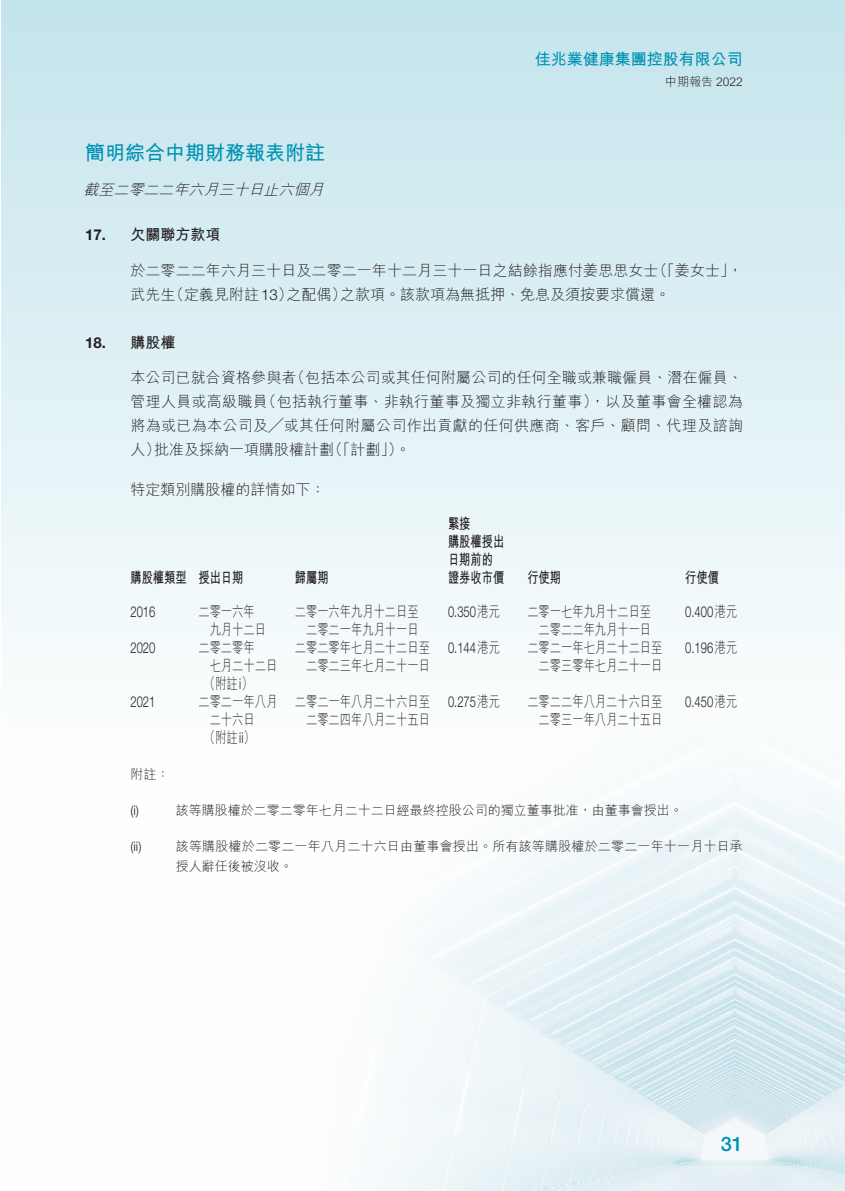
<style>
.page{position:relative;width:845px;height:1191px;background:#fff}
.page>*{position:absolute;margin:0;border:0;box-sizing:border-box;transform-origin:0 0}
.t1{font:700 20px "M Hei HK";color:#0092b3}
.t2{font:500 20px "Helvetica Neue LT Std";color:#0092b3}
.t3{font:700 16px "M Hei HK";color:#0092b3}
.body{font:300 15px/24px "M Hei HK";color:#231f20}
.body-2{font:300 15px "M Hei HK";color:#231f20;scale:.75 1}
.body-3{font:300 15px "Helvetica Neue LT Std";color:#231f20;scale:.75 1}
.body-4{font:700 15px "M Hei HK";color:#231f20;scale:.75 1}
.t4{font:italic 300 15px "M Hei HK";color:#231f20}
.Subhead_2{font:700 15px "M Hei HK";color:#231f20}
.Subhead_2-2{font:700 15px "Helvetica Neue LT Std";color:#231f20}
.Notes{font:300 13px/20px "M Hei HK";color:#231f20}
.Notes-2{font:300 13px "Helvetica Neue LT Std";color:#231f20}
.t5{font:300 12px "M Hei HK";color:#231f20}
.s1{font-family:"Helvetica Neue LT Std"}
.s2{font-family:"M Hei HK"}
</style>
<div class="page">
<div style="left:1px;top:0;width:844px;height:1191px;background:linear-gradient(to bottom,#cbe8ef,#fff)"></div>
<img style="left:153px;top:692px;width:692px;height:499px">
<p class="t3" style="left:535px;top:48px;width:209px">佳兆業健康集團控股有限公司</p>
<p class="t5" style="left:665px;top:75px;width:79px">中期報告 2022</p>
<h1 class="t1" style="left:85px;top:138px;width:241px">簡明綜合中期財務報表附註</h1>
<p class="t4" style="left:84px;top:182px;width:245px">截至二零二二年六月三十日止六個月</p>
<p class="Subhead_2" style="left:85px;top:224px;width:137px"><span class="s1">17.</span> 欠關聯方款項</p>
<p class="body" style="left:130px;top:258px;width:614px">於二零二二年六月三十日及二零二一年十二月三十一日之結餘指應付姜思思女士（「姜女士」，武先生（定義見附註<span class="s1">13</span>）之配偶）之款項。該款項為無抵押、免息及須按要求償還。</p>
<p class="Subhead_2-2" style="left:85px;top:333px;width:92px">18. <span class="s2">購股權</span></p>
<p class="body" style="left:130px;top:365px;width:614px;text-align:justify">本公司已就合資格參與者（包括本公司或其任何附屬公司的任何全職或兼職僱員、潛在僱員、管理人員或高級職員（包括執行董事、非執行董事及獨立非執行董事），以及董事會全權認為將為或已為本公司及╱或其任何附屬公司作出貢獻的任何供應商、客戶、顧問、代理及諮詢人）批准及採納一項購股權計劃（「計劃」）。</p>
<p class="body" style="left:130px;top:477px;width:196px">特定類別購股權的詳情如下：</p>
<p class="body-4" style="left:448px;top:512px;width:31px">緊接</p>
<p class="body-4" style="left:448px;top:530px;width:76px">購股權授出</p>
<p class="body-4" style="left:448px;top:548px;width:61px">日期前的</p>
<p class="body-4" style="left:130px;top:566px;width:152px">購股權類型 授出日期</p>
<p class="body-4" style="left:295px;top:566px;width:46px">歸屬期</p>
<p class="body-4" style="left:448px;top:566px;width:76px">證券收市價</p>
<p class="body-4" style="left:527px;top:566px;width:46px">行使期</p>
<p class="body-4" style="left:685px;top:566px;width:46px">行使價</p>
<p class="body-3" style="left:130px;top:602px;width:35px">2016</p>
<p class="body-2" style="left:198px;top:604px;width:76px">二零一六年</p>
<p class="body-2" style="left:295px;top:604px;width:166px">二零一六年九月十二日至</p>
<p class="body-3" style="left:448px;top:602px;width:71px">0.350<span class="s2">港元</span></p>
<p class="body-2" style="left:527px;top:604px;width:166px">二零一七年九月十二日至</p>
<p class="body-3" style="left:685px;top:602px;width:71px">0.400<span class="s2">港元</span></p>
<p class="body-2" style="left:210px;top:622px;width:76px">九月十二日</p>
<p class="body-2" style="left:306px;top:622px;width:151px">二零二一年九月十一日</p>
<p class="body-2" style="left:538px;top:622px;width:151px">二零二二年九月十一日</p>
<p class="body-3" style="left:130px;top:638px;width:35px">2020</p>
<p class="body-2" style="left:198px;top:640px;width:76px">二零二零年</p>
<p class="body-2" style="left:295px;top:640px;width:275px">二零二零年七月二十二日至 <span class="s1">0.144</span>港元</p>
<p class="body-2" style="left:527px;top:640px;width:181px">二零二一年七月二十二日至</p>
<p class="body-3" style="left:685px;top:638px;width:71px">0.196<span class="s2">港元</span></p>
<p class="body-2" style="left:210px;top:658px;width:91px">七月二十二日</p>
<p class="body-2" style="left:306px;top:658px;width:166px">二零二三年七月二十一日</p>
<p class="body-2" style="left:538px;top:658px;width:166px">二零三零年七月二十一日</p>
<p class="body-2" style="left:204px;top:676px;width:66px">（附註<span class="s1">i</span>）</p>
<p class="body-3" style="left:130px;top:692px;width:35px">2021</p>
<p class="body-2" style="left:198px;top:694px;width:403px">二零二一年八月 二零二一年八月二十六日至 <span class="s1">0.275</span>港元</p>
<p class="body-2" style="left:527px;top:694px;width:181px">二零二二年八月二十六日至</p>
<p class="body-3" style="left:685px;top:692px;width:71px">0.450<span class="s2">港元</span></p>
<p class="body-2" style="left:210px;top:712px;width:61px">二十六日</p>
<p class="body-2" style="left:306px;top:712px;width:166px">二零二四年八月二十五日</p>
<p class="body-2" style="left:538px;top:712px;width:166px">二零三一年八月二十五日</p>
<p class="body-2" style="left:204px;top:730px;width:69px">（附註<span class="s1">ii</span>）</p>
<p class="Notes" style="left:130px;top:764px;width:40px">附註：</p>
<p class="Notes-2" style="left:130px;top:802px;width:10px">(i)</p>
<p class="Notes" style="left:176px;top:800px;width:508px">該等購股權於二零二零年七月二十二日經最終控股公司的獨立董事批准，由董事會授出。</p>
<p class="Notes-2" style="left:130px;top:838px;width:13px">(ii)</p>
<p class="Notes" style="left:176px;top:836px;width:568px">該等購股權於二零二一年八月二十六日由董事會授出。所有該等購股權於二零二一年十一月十日承授人辭任後被沒收。</p>
<h1 class="t2" style="left:720px;top:1131px;width:24px">31</h1>
</div>
